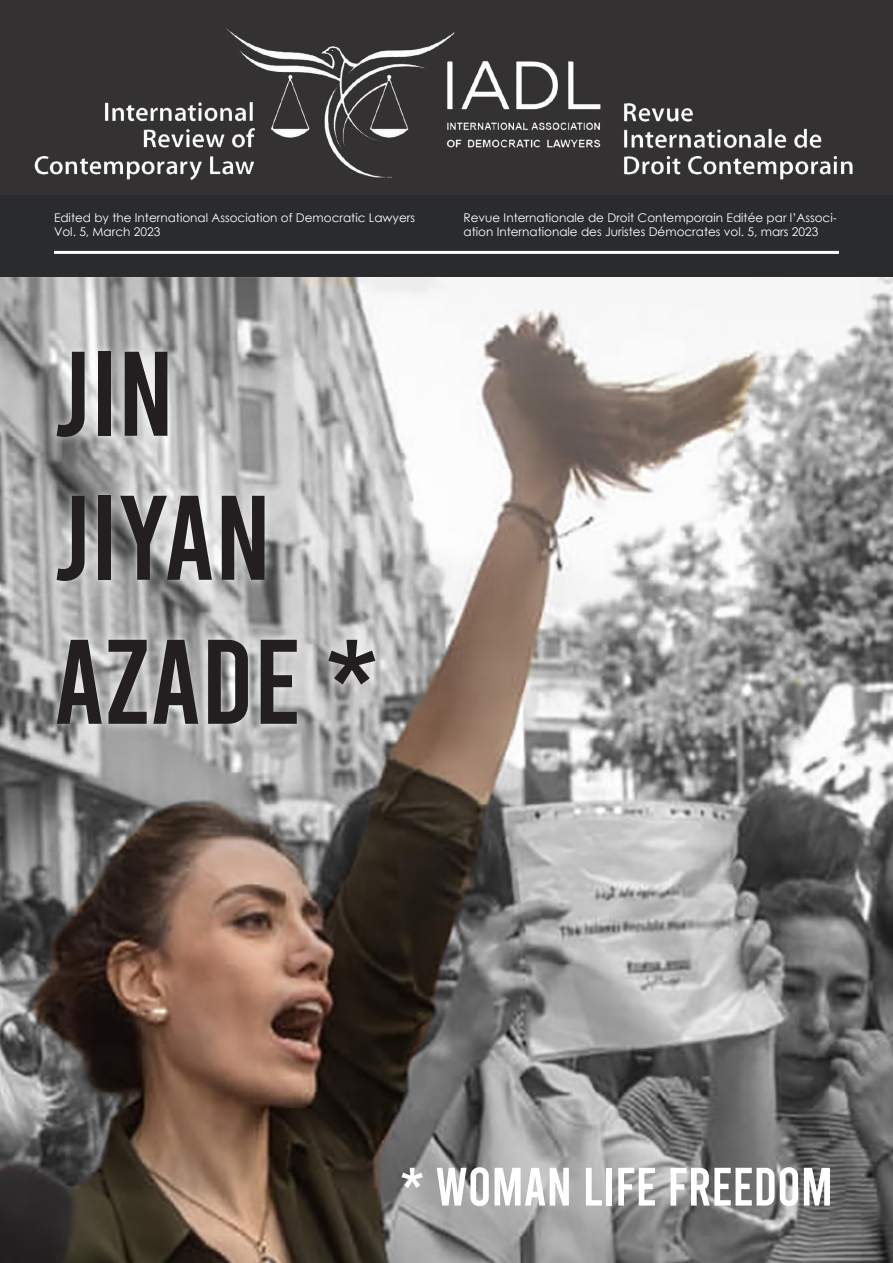
<style>
.page{position:relative;width:893px;height:1263px;background:#292b2e}
.page>*{position:absolute;margin:0;border:0;box-sizing:border-box;transform-origin:0 0}
.t1{font:120px "Bebas";color:#231f20}
.t2{font:54px "Bebas";color:#fff}
.t3{font:12px/14.4px "Century Gothic";color:#fff}
</style>
<div class="page">
<img style="left:34px;top:27px;width:819px;height:154px">
<hr style="left:54px;top:251px;width:785px;height:3px;background:#fff">
<img style="left:0;top:277px;width:893px;height:986px">
<div style="left:48px;top:342px;width:336px;height:392px;background:#fff;opacity:.75"></div>
<p class="t3" style="left:54px;top:210px;width:363px">Edited by the International Association of Democratic Lawyers<br>Vol. 5, March 2023</p>
<p class="t3" style="left:463px;top:210px;width:375px">Revue Internationale de Droit Contemporain Editée par l’Associ&shy;ation Internationale des Juristes Démocrates vol. 5, mars 2023</p>
<p class="t1" style="left:54px;top:334px;width:122px">JIN</p>
<p class="t1" style="left:54px;top:478px;width:219px">JIYAN</p>
<p class="t1" style="left:54px;top:622px;width:327px">AZADE *</p>
<p class="t2" style="left:400px;top:1160px;width:435px">* WOMAN LIFE FREEDOM</p>
</div>
